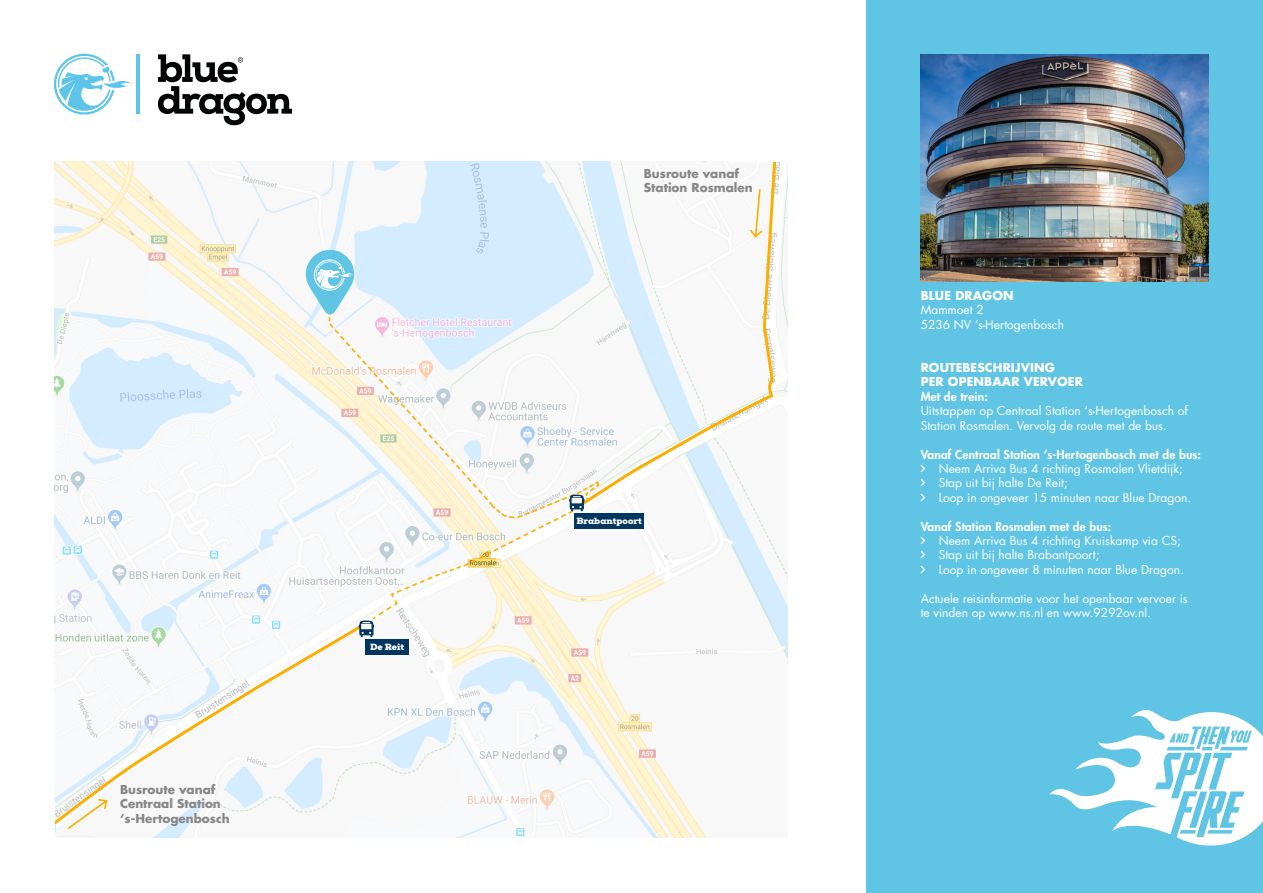
<style>
.page{position:relative;width:1263px;height:893px;background:#fff}
.page>*{position:absolute;margin:0;border:0;box-sizing:border-box;transform-origin:0 0}
.t1{font:12px/14.4px "Futura Std";color:#fff}
.t2{font:800 12px "Futura Std";letter-spacing:.01em;color:#fff}
.t3{font:700 12px/14.4px "Futura Std";color:#878787}
.t4{font:700 12px/14.4px "Futura Std";letter-spacing:.01em;color:#fff}
.t5{font:900 9px "Nexa Slab";color:#fff}
</style>
<div class="page">
<div style="left:867px;top:0;width:396px;height:893px;background:#60c4e5"></div>
<img style="left:921px;top:54px;width:288px;height:228px">
<svg style="left:158px;top:54px;width:134px;height:71px"></svg>
<hr style="left:137px;top:54px;width:3px;height:60px;background:#5ec5ea">
<svg style="left:54px;top:53px;width:78px;height:62px"></svg>
<img style="left:55px;top:162px;width:733px;height:676px">
<div style="left:365px;top:639px;width:44px;height:15px;background:#003660"></div>
<svg style="left:328px;top:509px;width:272px;height:112px"></svg>
<div style="left:575px;top:513px;width:69px;height:15px;background:#003660"></div>
<svg style="left:54px;top:623px;width:310px;height:210px"></svg>
<div style="left:35px;top:799px;width:20px;height:51px;background:#fff"></div>
<svg style="left:577px;top:161px;width:201px;height:348px"></svg>
<div style="left:731px;top:136px;width:63px;height:26px;background:#fff"></div>
<svg style="left:748px;top:188px;width:16px;height:51px"></svg>
<svg style="left:66px;top:798px;width:43px;height:33px"></svg>
<svg style="left:359px;top:603px;width:36px;height:34px"></svg>
<svg style="left:306px;top:250px;width:292px;height:344px"></svg>
<svg style="left:1049px;top:710px;width:214px;height:135px"></svg>
<p class="t3" style="left:120px;top:782px;width:111px">Busroute vanaf<br>Centraal Station ‘s-Hertogenbosch</p>
<p class="t5" style="left:370px;top:641px;width:35px">De Reit</p>
<p class="t3" style="left:644px;top:166px;width:111px">Busroute vanaf<br>Station Rosmalen</p>
<p class="t5" style="left:576px;top:515px;width:67px">Brabantpoort</p>
<p class="t4" style="left:921px;top:288px;width:95px">BLUE DRAGON</p>
<p class="t1" style="left:921px;top:303px;width:145px">Mammoet 2<br>5236 NV ’s-Hertogenbosch</p>
<p class="t4" style="left:921px;top:360px;width:164px">ROUTEBESCHRIJVING<br>PER OPENBAAR VERVOER</p>
<p class="t2" style="left:921px;top:389px;width:69px">Met de trein:</p>
<p class="t1" style="left:921px;top:404px;width:269px">Uitstappen op Centraal Station ‘s-Hertogenbosch of<br>Station Rosmalen. Vervolg de route met de bus.</p>
<p class="t2" style="left:921px;top:446px;width:282px">Vanaf Centraal Station ‘s-Hertogenbosch met de bus:</p>
<p class="t1" style="left:921px;top:461px;width:264px">■●▼ Neem Arriva Bus 4 richting Rosmalen Vlietdijk;</p>
<p class="t1" style="left:921px;top:476px;width:149px">■●▼ Stap uit bij halte De Reit;</p>
<p class="t1" style="left:921px;top:490px;width:272px">■●▼ Loop in ongeveer 15 minuten naar Blue Dragon.</p>
<p class="t2" style="left:921px;top:518px;width:192px">Vanaf Station Rosmalen met de bus:</p>
<p class="t1" style="left:921px;top:533px;width:262px">■●▼ Neem Arriva Bus 4 richting Kruiskamp via CS;</p>
<p class="t1" style="left:921px;top:548px;width:180px">■●▼ Stap uit bij halte Brabantpoort;</p>
<p class="t1" style="left:921px;top:562px;width:265px">■●▼ Loop in ongeveer 8 minuten naar Blue Dragon.</p>
<p class="t1" style="left:921px;top:591px;width:268px">Actuele reisinformatie voor het openbaar vervoer is te vinden op www.ns.nl en www.9292ov.nl.</p>
</div>
